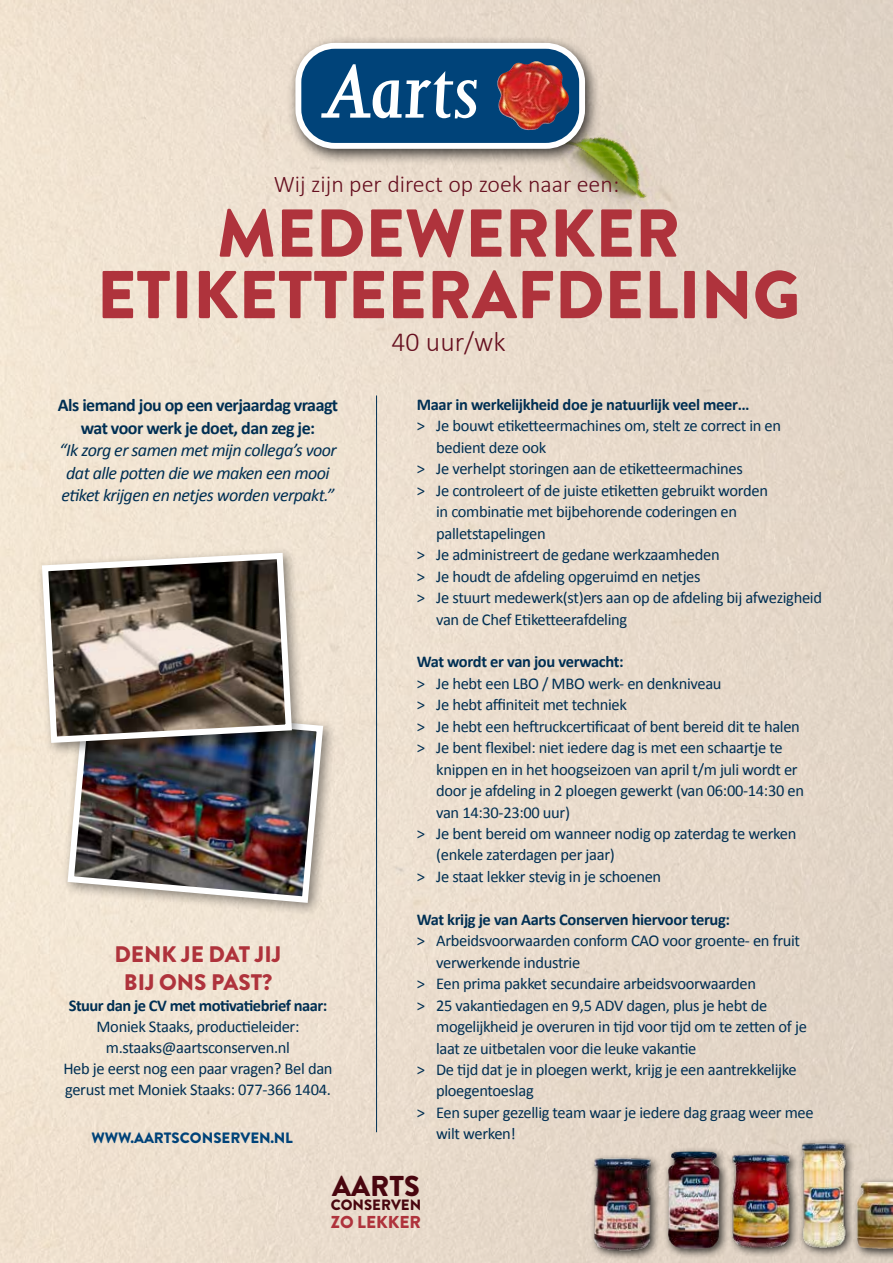
<style>
.page{position:relative;width:893px;height:1263px;background:#eaddcd}
.page>*{position:absolute;margin:0;border:0;box-sizing:border-box;transform-origin:0 0}
.t1{font:900 67.5px/61.5px "Brandon Grotesque";color:#af333c;text-align:center}
.t2{font:900 28.8px "Brandon Grotesque";color:#49060f}
.t3{font:300 27.75px "Calibri";color:#660f1f}
.t4{font:300 24px "Calibri";color:#660f1f}
.t5{font:900 22.5px/28.5px "Brandon Grotesque";color:#af333c;text-align:center}
.t6{font:italic 18px/22.5px "Calibri";letter-spacing:-.03em;color:#002f53}
.t7{font:700 18px/22.5px "Calibri";letter-spacing:-.03em;color:#002f53;text-align:center}
.t8{font:900 17.25px "Brandon Grotesque";color:#af333c}
.t9{font:16.5px/21.5px "Calibri";letter-spacing:-.02em;color:#002f53}
.t10{font:700 16.5px "Calibri";letter-spacing:-.02em;color:#002f53}
.t11{font:900 15px "Brandon Grotesque";color:#004379}
.t12{font:900 15px "Brandon Grotesque";color:#49060f}
</style>
<div class="page">
<div style="left:663px;top:1146px;width:68px;height:113px;background:#000;opacity:.75"></div>
<img style="left:668px;top:1151px;width:52px;height:98px">
<img style="left:545px;top:92px;width:123px;height:137px">
<div style="left:287px;top:36px;width:313px;height:130px;background:#000;opacity:.75"></div>
<div style="left:298px;top:46px;width:284px;height:100px;background:#004379;border-radius:37px"></div>
<div style="left:295px;top:43px;width:290px;height:106px;border:6px solid #fff;border-radius:37px"></div>
<img style="left:497px;top:61px;width:72px;height:69px">
<svg style="left:321px;top:64px;width:156px;height:54px"></svg>
<div style="left:62px;top:699px;width:275px;height:218px;background:#000;opacity:.44"></div>
<img style="left:64px;top:701px;width:262px;height:205px">
<hr style="left:376px;top:395px;width:1px;height:737px;background:#002f53">
<img style="left:581px;top:1136px;width:85px;height:124px">
<div style="left:852px;top:1176px;width:41px;height:84px;background:#000;opacity:.75"></div>
<img style="left:869px;top:1182px;width:24px;height:67px">
<div style="left:728px;top:1149px;width:72px;height:109px;background:#000;opacity:.75"></div>
<img style="left:725px;top:1140px;width:72px;height:113px">
<div style="left:797px;top:1138px;width:59px;height:119px;background:#000;opacity:.75"></div>
<img style="left:787px;top:1137px;width:82px;height:113px">
<div style="left:35px;top:546px;width:271px;height:211px;background:#000;opacity:.44"></div>
<svg style="left:39px;top:550px;width:256px;height:196px;background:#7a7065"></svg>
<h3 class="t4" style="left:274px;top:169px;width:347px">Wij zijn per direct op zoek naar een:</h3>
<h1 class="t1" style="left:97px;top:204px;width:705px">MEDEWERKER<br>ETIKETTEERAFDELING</h1>
<h3 class="t3" style="left:392px;top:325px;width:116px">40 uur/wk</h3>
<p class="t7" style="left:58px;top:393px;width:282px">Als iemand jou op een verjaardag vraagt wat voor werk je doet, dan zeg je:</p>
<p class="t6" style="left:59px;top:438px;width:279px">“Ik zorg er samen met mijn collega’s voor dat alle potten die we maken een mooi etiket krijgen en netjes worden verpakt.”</p>
<h3 class="t5" style="left:114px;top:940px;width:168px">DENK JE DAT JIJ<br>BIJ ONS PAST?</h3>
<p class="t10" style="left:69px;top:996px;width:260px">Stuur dan je CV met motivatiebrief naar:</p>
<p class="t9" style="left:63px;top:1016px;width:271px;line-height:21px;text-align:center">Moniek Staaks, productieleider: m.staaks@aartsconserven.nl<br>Heb je eerst nog een paar vragen? Bel dan gerust met Moniek Staaks: 077-366 1404.</p>
<p class="t11" style="left:91px;top:1127px;width:203px">WWW.AARTSCONSERVEN.NL</p>
<p class="t10" style="left:417px;top:394px;width:334px">Maar in werkelijkheid doe je natuurlijk veel meer…</p>
<p class="t9" style="left:417px;top:414px;width:366px">&gt; Je bouwt etiketteermachines om, stelt ze correct in en</p>
<p class="t9" style="left:436px;top:436px;width:112px">bedient deze ook</p>
<p class="t9" style="left:417px;top:457px;width:328px">&gt; Je verhelpt storingen aan de etiketteermachines</p>
<p class="t9" style="left:417px;top:479px;width:353px">&gt; Je controleert of de juiste etiketten gebruikt worden</p>
<p class="t9" style="left:436px;top:500px;width:302px">in combinatie met bijbehorende coderingen en</p>
<p class="t9" style="left:436px;top:522px;width:111px">palletstapelingen</p>
<p class="t9" style="left:417px;top:543px;width:304px">&gt; Je administreert de gedane werkzaamheden</p>
<p class="t9" style="left:417px;top:565px;width:285px">&gt; Je houdt de afdeling opgeruimd en netjes</p>
<p class="t9" style="left:417px;top:586px;width:407px">&gt; Je stuurt medewerk(st)ers aan op de afdeling bij afwezigheid</p>
<p class="t9" style="left:436px;top:607px;width:193px">van de Chef Etiketteerafdeling</p>
<p class="t10" style="left:417px;top:652px;width:209px">Wat wordt er van jou verwacht:</p>
<p class="t9" style="left:417px;top:672px;width:385px">&gt; Je hebt een LBO / MBO werk- en denkniveau<br>&gt; Je hebt affiniteit met techniek<br>&gt; Je hebt een heftruckcertificaat of bent bereid dit te halen &gt; Je bent flexibel: niet iedere dag is met een schaartje te</p>
<p class="t9" style="left:436px;top:758px;width:363px">knippen en in het hoogseizoen van april t/m juli wordt er</p>
<p class="t9" style="left:436px;top:779px;width:369px">door je afdeling in 2 ploegen gewerkt (van 06:00-14:30 en</p>
<p class="t9" style="left:436px;top:801px;width:135px">van 14:30-23:00 uur)</p>
<p class="t9" style="left:417px;top:822px;width:381px">&gt; Je bent bereid om wanneer nodig op zaterdag te werken</p>
<p class="t9" style="left:436px;top:843px;width:180px">(enkele zaterdagen per jaar)</p>
<p class="t9" style="left:417px;top:865px;width:246px">&gt; Je staat lekker stevig in je schoenen</p>
<p class="t10" style="left:417px;top:909px;width:315px">Wat krijg je van Aarts Conserven hiervoor terug:</p>
<p class="t9" style="left:417px;top:929px;width:385px">&gt; Arbeidsvoorwaarden conform CAO voor groente- en fruit</p>
<p class="t9" style="left:436px;top:951px;width:146px">verwerkende industrie</p>
<p class="t9" style="left:417px;top:972px;width:341px">&gt; Een prima pakket secundaire arbeidsvoorwaarden</p>
<p class="t9" style="left:417px;top:994px;width:352px">&gt; 25 vakantiedagen en 9,5 ADV dagen, plus je hebt de</p>
<p class="t9" style="left:436px;top:1015px;width:372px">mogelijkheid je overuren in tijd voor tijd om te zetten of je</p>
<p class="t9" style="left:436px;top:1036px;width:262px">laat ze uitbetalen voor die leuke vakantie</p>
<p class="t9" style="left:417px;top:1058px;width:381px">&gt; De tijd dat je in ploegen werkt, krijg je een aantrekkelijke</p>
<p class="t9" style="left:436px;top:1079px;width:99px">ploegentoeslag</p>
<p class="t9" style="left:417px;top:1101px;width:399px">&gt; Een super gezellig team waar je iedere dag graag weer mee</p>
<p class="t9" style="left:436px;top:1122px;width:81px">wilt werken!</p>
<h2 class="t2" style="left:332px;top:1166px;width:89px">AARTS</h2>
<p class="t12" style="left:331px;top:1194px;width:92px">CONSERVEN</p>
<p class="t8" style="left:331px;top:1209px;width:92px">ZO LEKKER</p>
</div>
